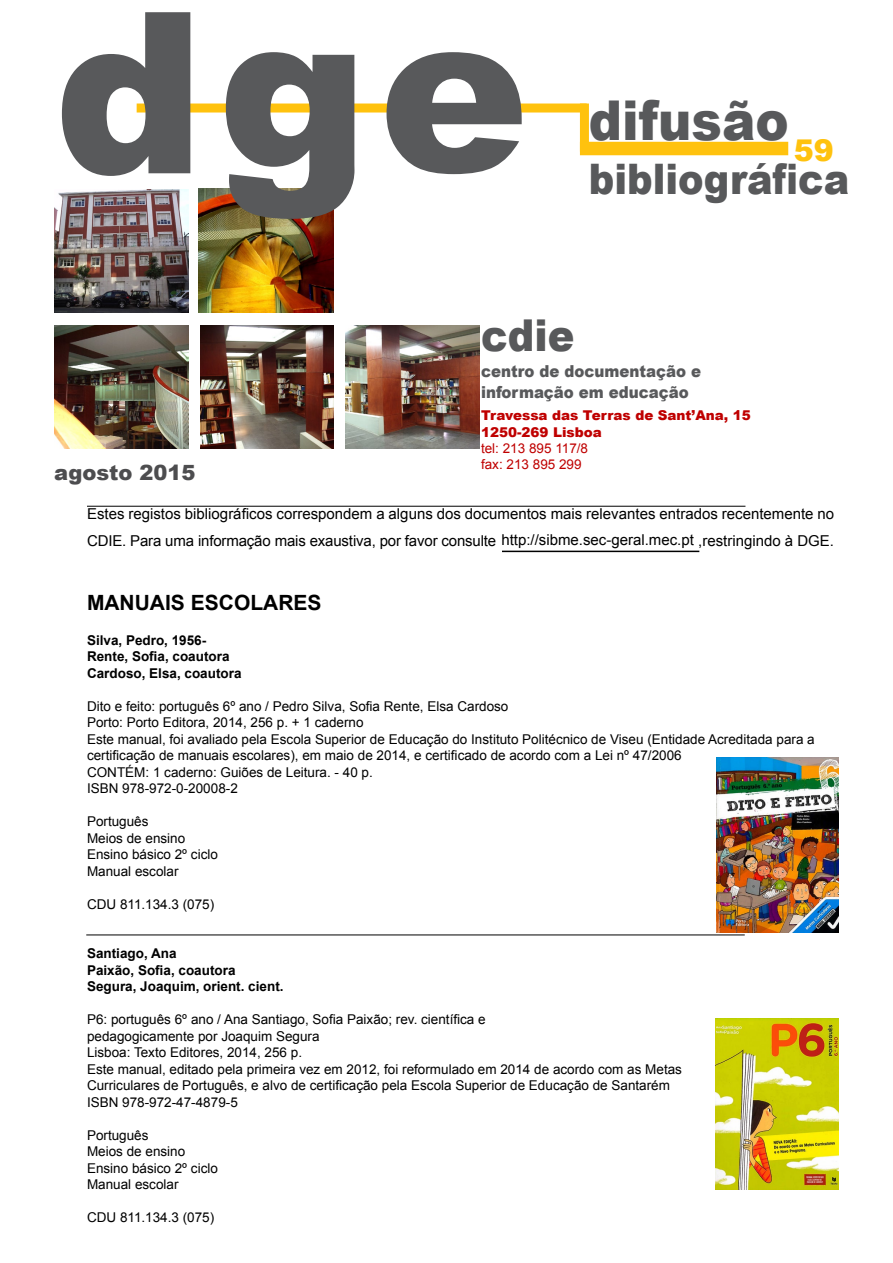
<style>
.page{position:relative;width:893px;height:1263px;background:#fff}
.page>*{position:absolute;margin:0;border:0;box-sizing:border-box;transform-origin:0 0}
.t1{font:900 225px "Arial";color:#58595b}
.t2{font:900 54.9px "Arial";color:#58595b;scale:.91 1}
.t3{font:900 43.95px "Arial";color:#58595b;scale:.91 1}
.t4{font:900 42.15px "Arial";color:#58595b;scale:.91 1}
.t5{font:900 30px "Arial";color:#ffc20e}
.t6{font:700 21px "Arial";color:#000}
.t7{font:900 21px "Arial";color:#4d4d4f}
.t8{font:900 16.5px/21px "Arial";color:#58595b;scale:.91 1}
.t9{font:15px/27px "Arial";color:#000}
.t10{font:13.5px/16.5px "Arial";color:#000}
.t11{font:700 13.5px "Arial";color:#000}
.t12{font:900 13.5px "Arial";color:#bf0000}
.t13{font:13.5px "Arial";color:#bf0000}
</style>
<div class="page">
<img style="left:54px;top:189px;width:134px;height:124px">
<img style="left:54px;top:326px;width:134px;height:122px">
<div style="left:137px;top:104px;width:450px;height:9px;background:#ffc20e"></div>
<div style="left:580px;top:142px;width:208px;height:13px;background:#ffc20e"></div>
<div style="left:580px;top:104px;width:9px;height:48px;background:#ffc20e"></div>
<img style="left:201px;top:326px;width:132px;height:122px">
<img style="left:345px;top:326px;width:135px;height:122px">
<img style="left:199px;top:189px;width:134px;height:123px">
<hr style="left:87px;top:506px;width:658px;height:1px;background:#000">
<hr style="left:502px;top:551px;width:197px;height:1px;background:#000">
<hr style="left:86px;top:935px;width:659px;height:1px;background:#000">
<img style="left:717px;top:757px;width:122px;height:176px">
<img style="left:715px;top:1018px;width:124px;height:171px">
<p class="t1" style="left:54px;top:-70px;width:152px">d</p>
<p class="t1" style="left:218px;top:-72px;width:312px">ge</p>
<p class="t2" style="left:589px;top:81px;width:221px">difusão</p>
<p class="t4" style="left:589px;top:149px;width:288px">bibliográfica</p>
<p class="t5" style="left:794px;top:128px;width:42px">59</p>
<p class="t7" style="left:54px;top:457px;width:143px">agosto 2015</p>
<p class="t3" style="left:481px;top:304px;width:104px">cdie</p>
<p class="t8" style="left:481px;top:360px;width:243px">centro de documentação e informação em educação</p>
<p class="t12" style="left:481px;top:406px;width:271px">Travessa das Terras de Sant’Ana, 15</p>
<p class="t12" style="left:481px;top:422px;width:122px">1250-269 Lisboa</p>
<p class="t13" style="left:481px;top:439px;width:109px">tel: 213 895 117/8</p>
<p class="t13" style="left:481px;top:455px;width:102px">fax: 213 895 299</p>
<p class="t9" style="left:87px;top:501px;width:749px">Estes registos bibliográficos correspondem a alguns dos documentos mais relevantes entrados recentemente no<br>CDIE. Para uma informação mais exaustiva, por favor consulte http://sibme.sec-geral.mec.pt ,restringindo à DGE.</p>
<p class="t6" style="left:87px;top:589px;width:236px">MANUAIS ESCOLARES</p>
<p class="t11" style="left:87px;top:631px;width:121px">Silva, Pedro, 1956-</p>
<p class="t11" style="left:87px;top:647px;width:144px">Rente, Sofia, coautora</p>
<p class="t11" style="left:87px;top:664px;width:156px">Cardoso, Elsa, coautora</p>
<p class="t10" style="left:87px;top:698px;width:423px">Dito e feito: português 6º ano / Pedro Silva, Sofia Rente, Elsa Cardoso</p>
<p class="t10" style="left:87px;top:714px;width:278px">Porto: Porto Editora, 2014, 256 p. + 1 caderno</p>
<p class="t10" style="left:87px;top:731px;width:729px">Este manual, foi avaliado pela Escola Superior de Educação do Instituto Politécnico de Viseu (Entidade Acreditada para a certificação de manuais escolares), em maio de 2014, e certificado de acordo com a Lei nº 47/2006</p>
<p class="t10" style="left:87px;top:764px;width:287px">CONTÉM: 1 caderno: Guiões de Leitura. - 40 p.</p>
<p class="t10" style="left:87px;top:780px;width:152px">ISBN 978-972-0-20008-2</p>
<p class="t10" style="left:87px;top:813px;width:63px">Português</p>
<p class="t10" style="left:87px;top:830px;width:100px">Meios de ensino</p>
<p class="t10" style="left:87px;top:846px;width:132px">Ensino básico 2º ciclo</p>
<p class="t10" style="left:87px;top:863px;width:93px">Manual escolar</p>
<p class="t10" style="left:87px;top:896px;width:129px">CDU 811.134.3 (075)</p>
<p class="t11" style="left:87px;top:944px;width:91px">Santiago, Ana</p>
<p class="t11" style="left:87px;top:961px;width:150px">Paixão, Sofia, coautora</p>
<p class="t11" style="left:87px;top:977px;width:198px">Segura, Joaquim, orient. cient.</p>
<p class="t10" style="left:87px;top:1011px;width:400px">P6: português 6º ano / Ana Santiago, Sofia Paixão; rev. científica e</p>
<p class="t10" style="left:87px;top:1028px;width:234px">pedagogicamente por Joaquim Segura</p>
<p class="t10" style="left:87px;top:1044px;width:217px">Lisboa: Texto Editores, 2014, 256 p.</p>
<p class="t10" style="left:87px;top:1061px;width:597px">Este manual, editado pela primeira vez em 2012, foi reformulado em 2014 de acordo com as Metas</p>
<p class="t10" style="left:87px;top:1077px;width:585px">Curriculares de Português, e alvo de certificação pela Escola Superior de Educação de Santarém</p>
<p class="t10" style="left:87px;top:1094px;width:152px">ISBN 978-972-47-4879-5</p>
<p class="t10" style="left:87px;top:1127px;width:63px">Português</p>
<p class="t10" style="left:87px;top:1143px;width:100px">Meios de ensino</p>
<p class="t10" style="left:87px;top:1160px;width:132px">Ensino básico 2º ciclo</p>
<p class="t10" style="left:87px;top:1176px;width:93px">Manual escolar</p>
<p class="t10" style="left:87px;top:1209px;width:129px">CDU 811.134.3 (075)</p>
</div>
